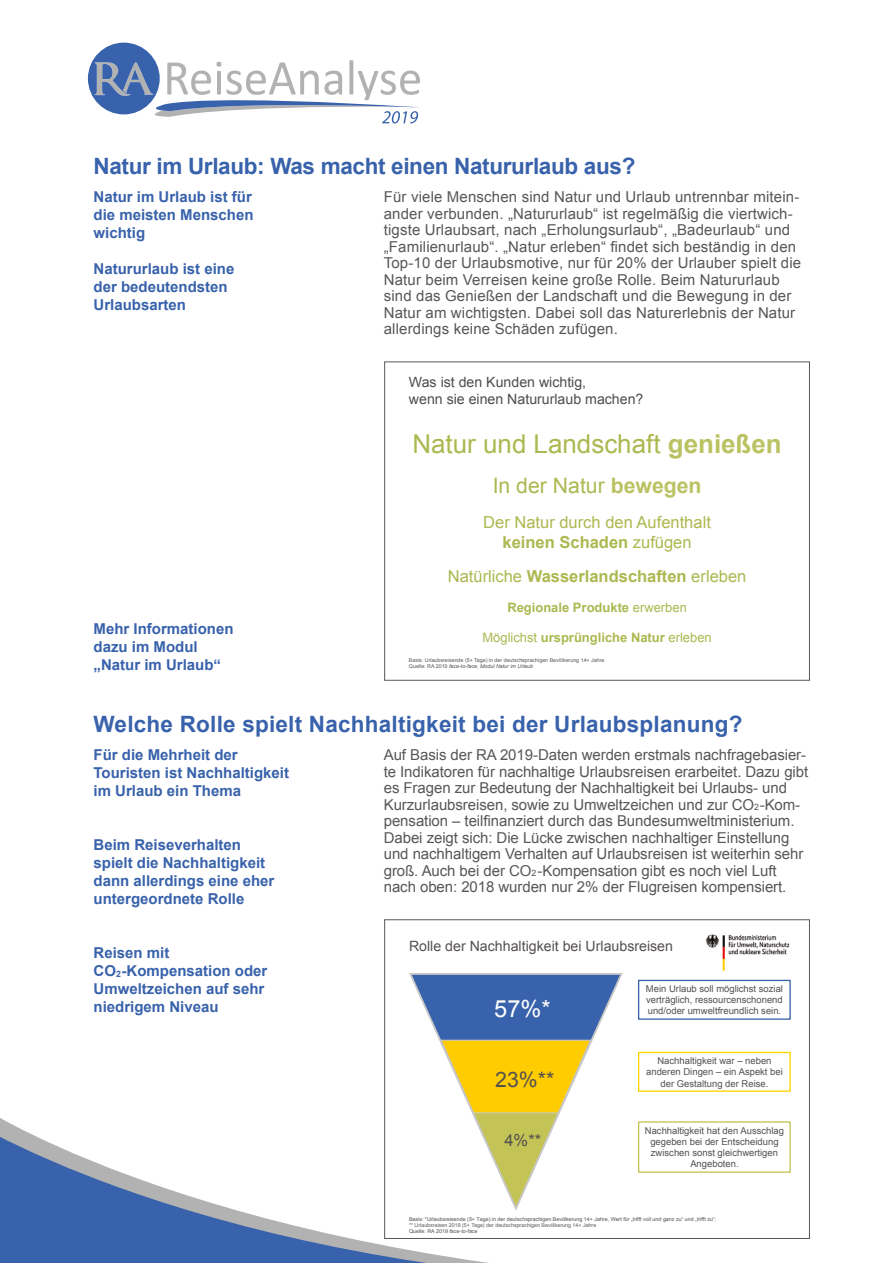
<style>
.page{position:relative;width:893px;height:1263px;background:#fff}
.page>*{position:absolute;margin:0;border:0;box-sizing:border-box;transform-origin:0 0}
.t1{font:25.95px "Arial";color:#acb850}
.t2{font:23.7px "Arial";color:#fff}
.t3{font:700 22.5px "Arial";letter-spacing:.01em;color:#3862ab}
.t4{font:700 22.5px "Arial";letter-spacing:-.015em;color:#3862ab}
.t5{font:21.3px "Arial";color:#acb850}
.t6{font:21.3px "Arial";color:#54504f}
.t7{font:16.5px/19.5px "Arial";color:#acb850;text-align:center}
.t8{font:700 16.5px "Arial";color:#acb850}
.t9{font:16.5px "Arial";color:#54504f}
.t10{font:15px/16.5px "Arial";letter-spacing:-.005em;color:#575756}
.t11{font:700 15px/18px "Arial";color:#3862ab}
.t12{font:14.25px "Arial";color:#54504f}
.t13{font:14.1px/16.5px "Arial";color:#4d4d4d}
.t14{font:700 13.05px "Arial";color:#acb850}
.t15{font:9.45px/11.2px "Arial";color:#54504f;text-align:center}
.t16{font:5.25px/5.8px "Arial";color:#54504f}
.t17{font:5.25px/5.8px "Arial";color:#58585a}
.s1{font-weight:700;color:#bac262}
.s2{font-weight:700}
.s3{font-weight:400}
.s4{font-style:italic}
.s5{font-size:8.7px}
.s6{color:#5f5b5c}
.s7{font-style:italic;color:#5f5b5c}
</style>
<div class="page">
<svg style="left:0;top:1118px;width:489px;height:145px"></svg>
<div style="left:384px;top:361px;width:426px;height:320px;border:1px solid #575756"></div>
<div style="left:385px;top:920px;width:424px;height:318px;background:#fff"></div>
<svg style="left:409px;top:973px;width:214px;height:237px"></svg>
<div style="left:638px;top:980px;width:153px;height:40px;border:1px solid #3862ab"></div>
<div style="left:638px;top:1052px;width:153px;height:40px;border:1px solid #ffd400"></div>
<div style="left:638px;top:1121px;width:153px;height:52px;border:1px solid #c3c455"></div>
<img style="left:705px;top:934px;width:85px;height:37px">
<div style="left:384px;top:919px;width:426px;height:320px;border:1px solid #575756"></div>
<svg style="left:88px;top:43px;width:332px;height:81px"></svg>
<h3 class="t4" style="left:94px;top:151px;width:543px">Natur im Urlaub: Was macht einen Natururlaub aus?</h3>
<p class="t11" style="left:94px;top:188px;width:162px;text-align:justify">Natur im Urlaub ist für die meisten Menschen wichtig</p>
<p class="t11" style="left:94px;top:260px;width:142px">Natururlaub ist eine der bedeutendsten<br>Urlaubsarten</p>
<p class="t11" style="left:94px;top:620px;width:142px">Mehr Informationen dazu im Modul „Natur im Urlaub“</p>
<p class="t10" style="left:384px;top:189px;width:419px">Für viele Menschen sind Natur und Urlaub untrennbar mitein&shy;ander verbunden. „Natururlaub“ ist regelmäßig die viertwich&shy;tigste Urlaubsart, nach „Erholungsurlaub“, „Badeurlaub“ und „Familienurlaub“. „Natur erleben“ findet sich beständig in den Top-10 der Urlaubsmotive, nur für 20% der Urlauber spielt die Natur beim Verreisen keine große Rolle. Beim Natururlaub sind das Genießen der Landschaft und die Bewegung in der Natur am wichtigsten. Dabei soll das Naturerlebnis der Natur allerdings keine Schäden zufügen.</p>
<p class="t13" style="left:409px;top:374px;width:236px">Was ist den Kunden wichtig,<br>wenn sie einen Natururlaub machen?</p>
<h1 class="t1" style="left:412px;top:427px;width:371px">Natur und Landschaft <span class="s1">genießen</span></h1>
<h3 class="t5" style="left:493px;top:471px;width:210px">In der Natur <span class="s1">bewegen</span></h3>
<p class="t7" style="left:483px;top:513px;width:229px">Der Natur durch den Aufenthalt <span class="s2">keinen Schaden</span> zufügen</p>
<p class="t8" style="left:448px;top:565px;width:300px"><span class="s3">Natürliche</span> Wasserlandschaften <span class="s3">erleben</span></p>
<p class="t14" style="left:507px;top:599px;width:181px">Regionale Produkte <span class="s3">erwerben</span></p>
<p class="t14" style="left:482px;top:629px;width:231px"><span class="s3">Möglichst</span> ursprüngliche Natur <span class="s3">erleben</span></p>
<p class="t17" style="left:409px;top:657px;width:197px">Basis: Urlaubsreisende (5+ Tage) in der deutschsprachigen Bevölkerung 14+ Jahre<br>Quelle: RA 2019 <span class="s4">face-to-face, Modul Natur im Urlaub</span></p>
<h3 class="t3" style="left:94px;top:709px;width:650px">Welche Rolle spielt Nachhaltigkeit bei der Urlaubsplanung?</h3>
<p class="t11" style="left:94px;top:746px;width:197px">Für die Mehrheit der<br>Touristen ist Nachhaltigkeit im Urlaub ein Thema</p>
<p class="t11" style="left:94px;top:836px;width:182px">Beim Reiseverhalten spielt die Nachhaltigkeit dann allerdings eine eher untergeordnete Rolle</p>
<p class="t11" style="left:94px;top:944px;width:175px">Reisen mit<br>CO<span class="s5">2</span>-Kompensation oder<br>Umweltzeichen auf sehr niedrigem Niveau</p>
<p class="t10" style="left:384px;top:747px;width:426px">Auf Basis der RA 2019-Daten werden erstmals nachfragebasier&shy;te Indikatoren für nachhaltige Urlaubsreisen erarbeitet. Dazu gibt es Fragen zur Bedeutung der Nachhaltigkeit bei Urlaubs- und Kurzurlaubsreisen, sowie zu Umweltzeichen und zur CO<span class="s5">2</span>-Kom&shy;pensation – teilfinanziert durch das Bundesumweltministerium.<br>Dabei zeigt sich: Die Lücke zwischen nachhaltiger Einstellung und nachhaltigem Verhalten auf Urlaubsreisen ist weiterhin sehr groß. Auch bei der CO<span class="s5">2</span>-Kompensation gibt es noch viel Luft nach oben: 2018 wurden nur 2% der Flugreisen kompensiert.</p>
<p class="t12" style="left:409px;top:937px;width:266px">Rolle der Nachhaltigkeit bei Urlaubsreisen</p>
<h2 class="t2" style="left:494px;top:993px;width:58px">57%*</h2>
<h3 class="t6" style="left:495px;top:1065px;width:61px">23%**</h3>
<p class="t9" style="left:504px;top:1129px;width:38px">4%**</p>
<p class="t15" style="left:646px;top:983px;width:139px;text-align:justify">Mein Urlaub soll möglichst sozial verträglich, ressourcenschonend und/oder umweltfreundlich sein.</p>
<p class="t15" style="left:646px;top:1055px;width:138px">Nachhaltigkeit war – neben anderen Dingen – ein Aspekt bei der Gestaltung der Reise.</p>
<p class="t15" style="left:645px;top:1125px;width:141px">Nachhaltigkeit hat den Ausschlag gegeben bei der Entscheidung zwischen sonst gleichwertigen<br>Angeboten.</p>
<p class="t16" style="left:409px;top:1216px;width:309px">Basis: *Urlaubsreisende (5+ Tage) in der deutschsprachigen Bevölkerung 14+ Jahre, Wert für „trifft voll und ganz zu“ und „trifft zu“; ** <span class="s6">Urlaubsreisen 2018 (5+ Tage) der deutschsprachigen Bevölkerung 14+ Jahre</span></p>
<p class="t16" style="left:409px;top:1228px;width:70px">Quelle: RA 2019 <span class="s7">face-to-face</span></p>
</div>
